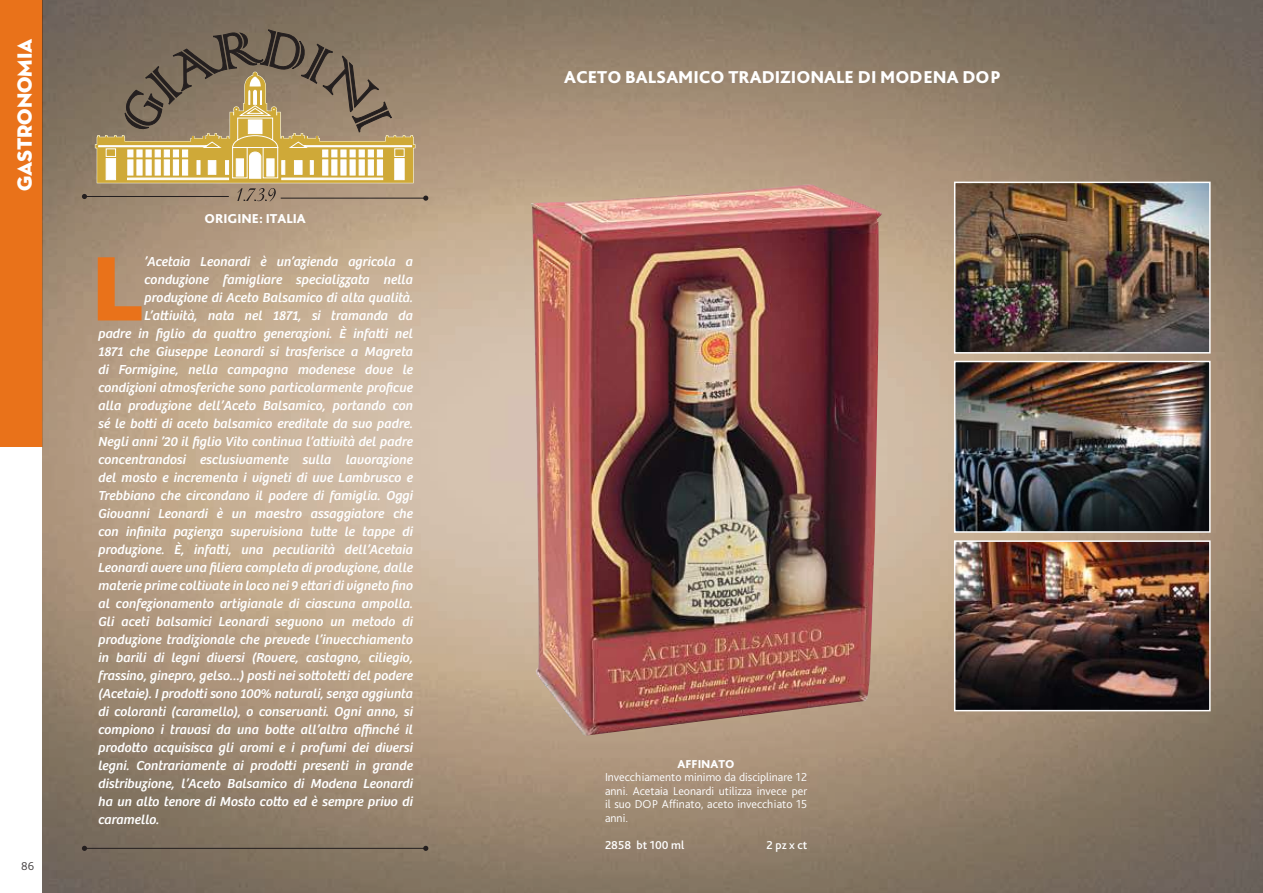
<style>
.page{position:relative;width:1263px;height:893px;background:#fff}
.page>*{position:absolute;margin:0;border:0;box-sizing:border-box;transform-origin:0 0}
.t1{font:92.85px "Neutra Disp Titling";color:#e9721a}
.t2{font:21px "Neutra Disp Titling";color:#fff}
.t3{font:800 18px "Bliss Pro";color:#fff}
.t4{font:italic 13.5px "Bree";color:#fff}
.t5{font:800 13.5px "Bliss Pro";color:#fff}
.t6{font:300 12px/13.5px "Bliss Pro";color:#fff;text-align:justify}
.t7{font:500 12px "Bliss Pro";color:#fff}
.t8{font:800 12px "Bliss Pro";color:#fff}
.t9{font:300 12px "Bliss Pro";color:#444041}
</style>
<div class="page">
<div style="left:0;top:0;width:43px;height:446px;background:#e9721a"></div>
<img style="left:43px;top:0;width:1220px;height:893px">
<svg style="left:423px;top:196px;width:5px;height:5px"></svg>
<hr style="left:281px;top:198px;width:145px;height:1px;background:#241f1f">
<hr style="left:84px;top:196px;width:145px;height:1px;background:#241f1f">
<svg style="left:82px;top:194px;width:5px;height:5px"></svg>
<svg style="left:95px;top:30px;width:320px;height:171px;background:#9f8c6a"></svg>
<img style="left:529px;top:184px;width:353px;height:553px">
<svg style="left:423px;top:846px;width:5px;height:5px"></svg>
<svg style="left:82px;top:846px;width:5px;height:5px"></svg>
<hr style="left:84px;top:848px;width:342px;height:1px;background:#241f1f">
<img style="left:957px;top:543px;width:250px;height:165px">
<div style="left:954px;top:540px;width:256px;height:171px;border:2px solid #fff"></div>
<img style="left:957px;top:364px;width:250px;height:166px">
<div style="left:954px;top:361px;width:256px;height:172px;border:2px solid #fff"></div>
<img style="left:957px;top:185px;width:250px;height:166px">
<div style="left:954px;top:182px;width:256px;height:172px;border:2px solid #fff"></div>
<h2 class="t2" style="left:11px;top:191px;width:154px;rotate:-90deg">GASTRONOMIA</h2>
<p class="t9" style="left:21px;top:858px;width:14px">86</p>
<p class="t5" style="left:204px;top:210px;width:103px">ORIGINE: ITALIA</p>
<h1 class="t1" style="left:92px;top:231px;width:53px">L</h1>
<p class="t4" style="left:144px;top:254px;width:270px">’Acetaia Leonardi è un’azienda agricola a</p>
<p class="t4" style="left:144px;top:272px;width:270px">conduzione famigliare specializzata nella</p>
<p class="t4" style="left:144px;top:290px;width:270px">produzione di Aceto Balsamico di alta qualità.</p>
<p class="t4" style="left:144px;top:308px;width:270px">L’attività, nata nel 1871, si tramanda da</p>
<p class="t4" style="left:98px;top:326px;width:316px">padre in figlio da quattro generazioni. È infatti nel</p>
<p class="t4" style="left:98px;top:344px;width:316px">1871 che Giuseppe Leonardi si trasferisce a Magreta</p>
<p class="t4" style="left:98px;top:362px;width:316px">di Formigine, nella campagna modenese dove le</p>
<p class="t4" style="left:98px;top:380px;width:316px">condizioni atmosferiche sono particolarmente proficue</p>
<p class="t4" style="left:98px;top:398px;width:316px">alla produzione dell’Aceto Balsamico, portando con</p>
<p class="t4" style="left:98px;top:416px;width:316px">sé le botti di aceto balsamico ereditate da suo padre.</p>
<p class="t4" style="left:98px;top:434px;width:316px">Negli anni ’20 il figlio Vito continua l’attività del padre</p>
<p class="t4" style="left:98px;top:452px;width:316px">concentrandosi esclusivamente sulla lavorazione</p>
<p class="t4" style="left:98px;top:470px;width:316px">del mosto e incrementa i vigneti di uve Lambrusco e</p>
<p class="t4" style="left:98px;top:488px;width:316px">Trebbiano che circondano il podere di famiglia. Oggi</p>
<p class="t4" style="left:98px;top:506px;width:316px">Giovanni Leonardi è un maestro assaggiatore che</p>
<p class="t4" style="left:98px;top:524px;width:316px">con infinita pazienza supervisiona tutte le tappe di</p>
<p class="t4" style="left:98px;top:542px;width:316px">produzione. È, infatti, una peculiarità dell’Acetaia</p>
<p class="t4" style="left:98px;top:560px;width:316px">Leonardi avere una filiera completa di produzione, dalle</p>
<p class="t4" style="left:98px;top:578px;width:316px">materie prime coltivate in loco nei 9 ettari di vigneto fino</p>
<p class="t4" style="left:98px;top:596px;width:316px">al confezionamento artigianale di ciascuna ampolla.</p>
<p class="t4" style="left:98px;top:614px;width:316px">Gli aceti balsamici Leonardi seguono un metodo di</p>
<p class="t4" style="left:98px;top:632px;width:316px">produzione tradizionale che prevede l’invecchiamento</p>
<p class="t4" style="left:98px;top:650px;width:316px">in barili di legni diversi (Rovere, castagno, ciliegio,</p>
<p class="t4" style="left:98px;top:668px;width:316px">frassino, ginepro, gelso…) posti nei sottotetti del podere</p>
<p class="t4" style="left:98px;top:686px;width:316px">(Acetaie). I prodotti sono 100% naturali, senza aggiunta</p>
<p class="t4" style="left:98px;top:704px;width:316px">di coloranti (caramello), o conservanti. Ogni anno, si</p>
<p class="t4" style="left:98px;top:722px;width:316px">compiono i travasi da una botte all’altra affinché il</p>
<p class="t4" style="left:98px;top:740px;width:316px">prodotto acquisisca gli aromi e i profumi dei diversi</p>
<p class="t4" style="left:98px;top:758px;width:316px">legni. Contrariamente ai prodotti presenti in grande</p>
<p class="t4" style="left:98px;top:776px;width:316px">distribuzione, l’Aceto Balsamico di Modena Leonardi</p>
<p class="t4" style="left:98px;top:794px;width:316px">ha un alto tenore di Mosto cotto ed è sempre privo di</p>
<p class="t4" style="left:98px;top:812px;width:63px">caramello.</p>
<h3 class="t3" style="left:564px;top:66px;width:438px">ACETO BALSAMICO TRADIZIONALE DI MODENA DOP</h3>
<p class="t8" style="left:678px;top:756px;width:58px">AFFINATO</p>
<p class="t6" style="left:605px;top:770px;width:204px">Invecchiamento minimo da disciplinare 12 anni. Acetaia Leonardi utilizza invece per il suo DOP Affinato, aceto invecchiato 15 anni.</p>
<p class="t7" style="left:605px;top:837px;width:81px">2858 bt 100 ml</p>
<p class="t7" style="left:766px;top:837px;width:42px">2 pz x ct</p>
</div>
